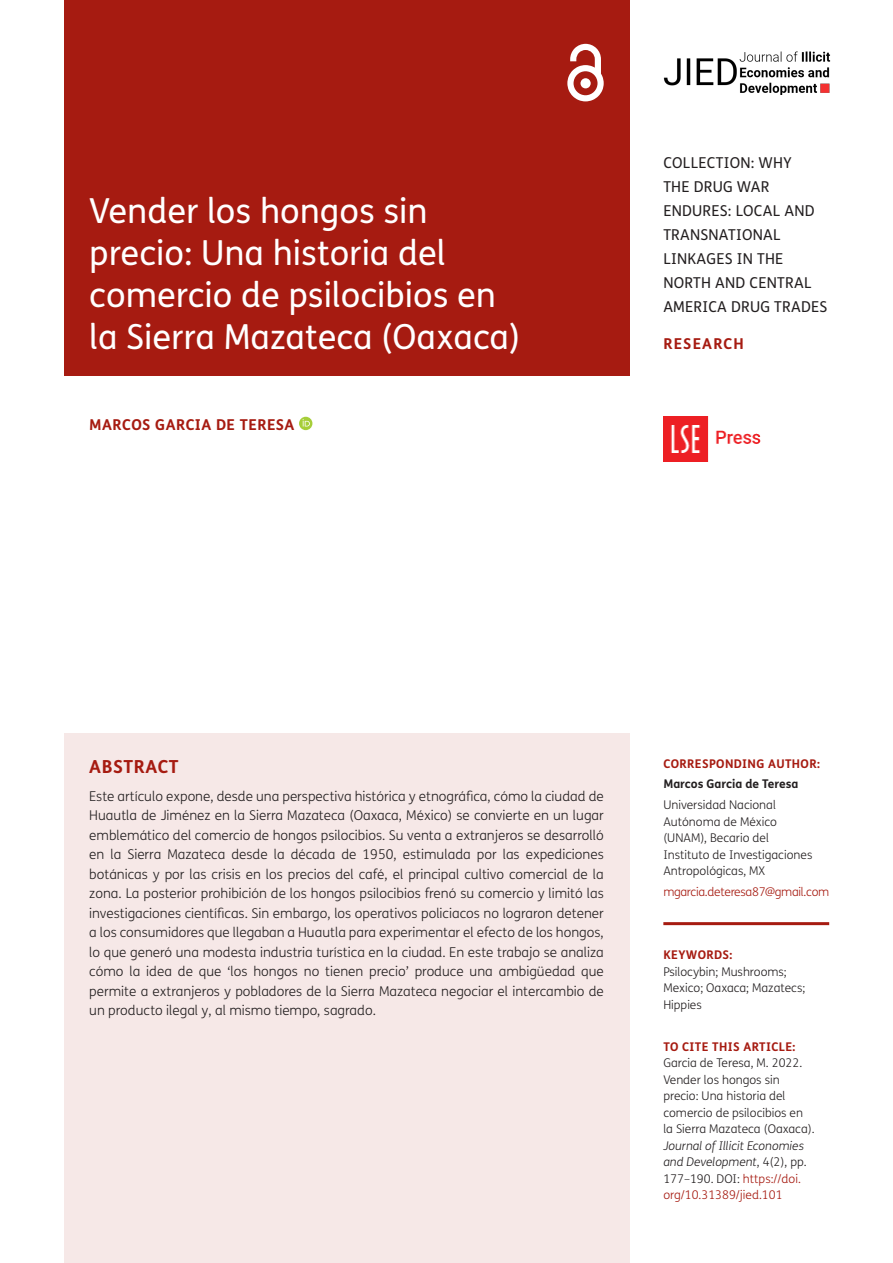
<style>
.page{position:relative;width:893px;height:1263px;background:#fff}
.page>*{position:absolute;margin:0;border:0;box-sizing:border-box;transform-origin:0 0}
.Article_Title{font:34.5px/42px "FS Me";color:#fff}
.t1{font:700 18px "FS Me";letter-spacing:.03em;color:#a61b11}
.t2{font:15px/24px "FS Me";letter-spacing:.015em;color:#231f20}
.Cover_Authors{font:700 15px "FS Me";letter-spacing:.03em;color:#a61b11}
.Cover_Authors-2{font:700 15px "FS Me";letter-spacing:.075em;color:#a61b11}
.Abstract_Copy{font:300 13.5px/19.5px "FS Me";color:#231f20;text-align:justify}
.t3{font:300 12px/16.5px "FS Me";color:#231f20}
.t4{font:italic 300 12px/16.5px "FS Me";color:#231f20}
.t5{font:700 12px "FS Me";letter-spacing:.03em;color:#a61b11}
.t6{font:300 12px "FS Me";letter-spacing:-.025em;color:#a61b11}
.t7{font:700 12px "FS Me";color:#231f20}
.s1{font-style:normal}
.s2{font-style:normal;color:#a61b11}
</style>
<div class="page">
<div style="left:64px;top:0;width:565px;height:376px;background:#a61b11"></div>
<svg style="left:567px;top:44px;width:37px;height:57px"></svg>
<img style="left:663px;top:51px;width:168px;height:43px">
<img style="left:663px;top:417px;width:98px;height:45px">
<hr style="left:663px;top:922px;width:166px;height:3px;background:#a61b11">
<div style="left:64px;top:733px;width:565px;height:530px;background:#f6e8e7"></div>
<svg style="left:299px;top:417px;width:13px;height:13px"></svg>
<svg style="left:303px;top:419px;width:7px;height:7px"></svg>
<h1 class="Article_Title" style="left:89px;top:190px;width:433px">Vender los hongos sin precio: Una historia del comercio de psilocibios en la Sierra Mazateca (Oaxaca)</h1>
<p class="Cover_Authors" style="left:89px;top:415px;width:207px">MARCOS GARCIA DE TERESA</p>
<p class="t2" style="left:663px;top:151px;width:165px">COLLECTION: WHY<br>THE DRUG WAR<br>ENDURES: LOCAL AND<br>TRANSNATIONAL<br>LINKAGES IN THE<br>NORTH AND CENTRAL<br>AMERICA DRUG TRADES</p>
<p class="Cover_Authors-2" style="left:663px;top:334px;width:82px">RESEARCH</p>
<h1 class="t1" style="left:89px;top:755px;width:91px">ABSTRACT</h1>
<p class="Abstract_Copy" style="left:89px;top:786px;width:516px">Este artículo expone, desde una perspectiva histórica y etnográfica, cómo la ciudad de Huautla de Jiménez en la Sierra Mazateca (Oaxaca, México) se convierte en un lugar emblemático del comercio de hongos psilocibios. Su venta a extranjeros se desarrolló en la Sierra Mazateca desde la década de 1950, estimulada por las expediciones botánicas y por las crisis en los precios del café, el principal cultivo comercial de la zona. La posterior prohibición de los hongos psilocibios frenó su comercio y limitó las investigaciones científicas. Sin embargo, los operativos policiacos no lograron detener a los consumidores que llegaban a Huautla para experimentar el efecto de los hongos, lo que generó una modesta industria turística en la ciudad. En este trabajo se analiza cómo la idea de que ‘los hongos no tienen precio’ produce una ambigüedad que permite a extranjeros y pobladores de la Sierra Mazateca negociar el intercambio de un producto ilegal y, al mismo tiempo, sagrado.</p>
<p class="t5" style="left:663px;top:756px;width:158px">CORRESPONDING AUTHOR:</p>
<p class="t7" style="left:663px;top:777px;width:137px">Marcos Garcia de Teresa</p>
<p class="t3" style="left:663px;top:797px;width:151px">Universidad Nacional<br>Autónoma de México (UNAM), Becario del<br>Instituto de Investigaciones<br>Antropológicas, MX</p>
<p class="t6" style="left:663px;top:885px;width:167px">mgarcia.deteresa87@gmail.com</p>
<p class="t5" style="left:663px;top:947px;width:71px">KEYWORDS:</p>
<p class="t3" style="left:663px;top:963px;width:143px">Psilocybin; Mushrooms;<br>Mexico; Oaxaca; Mazatecs;<br>Hippies</p>
<p class="t5" style="left:663px;top:1039px;width:133px">TO CITE THIS ARTICLE:</p>
<p class="t3" style="left:663px;top:1055px;width:153px">Garcia de Teresa, M. 2022.<br>Vender los hongos sin precio: Una historia del comercio de psilocibios en la Sierra Mazateca (Oaxaca).</p>
<p class="t4" style="left:663px;top:1137px;width:145px">Journal of Illicit Economies and Development<span class="s1">, 4(2), pp.<br>177–190. DOI:</span> <span class="s2">https://doi. org/10.31389/jied.101</span></p>
</div>
